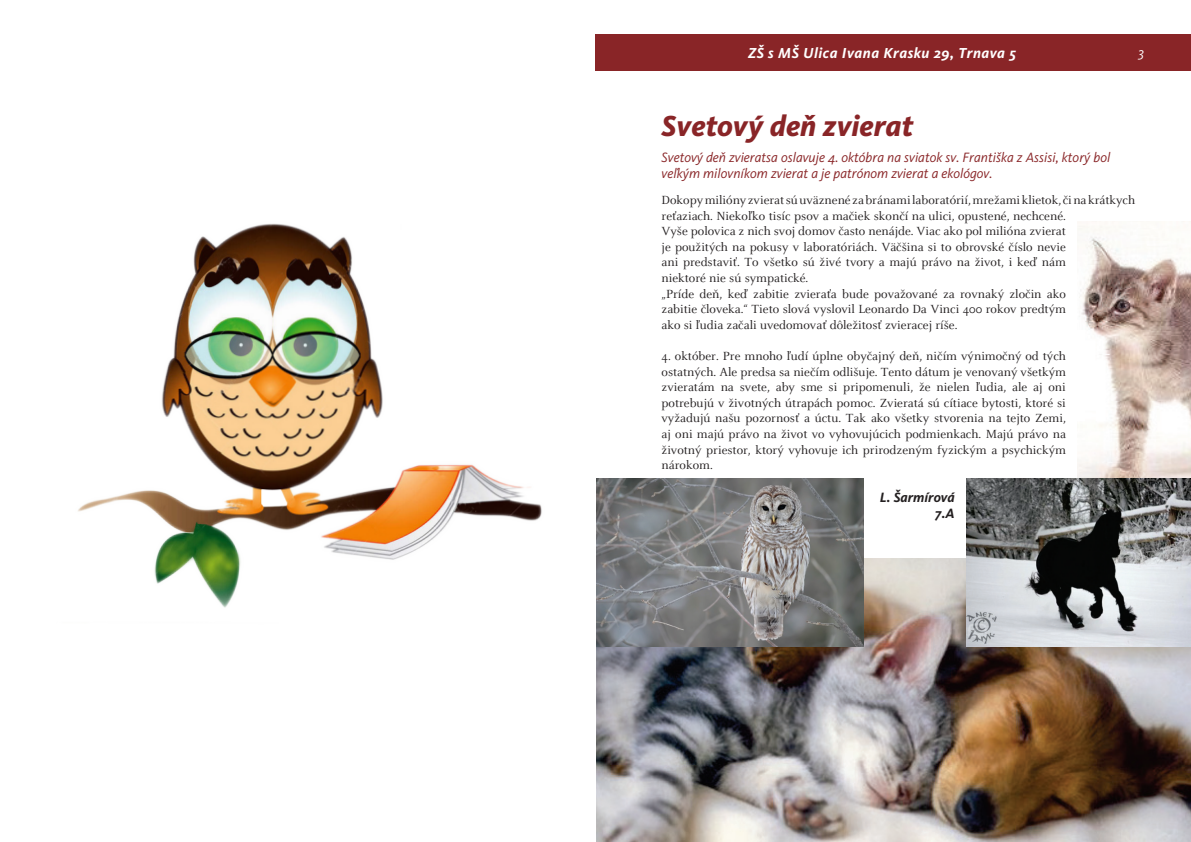
<style>
.page{position:relative;width:1191px;height:842px;background:#fff}
.page>*{position:absolute;margin:0;border:0;box-sizing:border-box;transform-origin:0 0}
.nadpis{font:italic 800 30px "Kievit Pro";color:#892527}
.t1{font:italic 700 15px "Kievit Pro";letter-spacing:.03em;color:#fff}
.podnadpis{font:italic 14px/16.1px "Kievit Pro";color:#892527}
.meno{font:italic 700 14px/16.8px "Kievit Pro";color:#231f20;text-align:right}
.podnadpis-2{font:italic 14px "Kievit Pro";color:#fff}
.text{font:13px/15.6px "Celeste Pro";color:#231f20;text-align:justify}
</style>
<div class="page">
<div style="left:595px;top:34px;width:596px;height:37px;background:#892527"></div>
<img style="left:596px;top:558px;width:595px;height:284px">
<img style="left:1077px;top:221px;width:114px;height:258px">
<img style="left:966px;top:479px;width:225px;height:167px">
<img style="left:596px;top:479px;width:267px;height:167px">
<img style="left:78px;top:223px;width:464px;height:385px">
<p class="t1" style="left:748px;top:44px;width:269px">ZŠ s MŠ Ulica Ivana Krasku 29, Trnava 5</p>
<p class="podnadpis-2" style="left:1138px;top:44px;width:8px">3</p>
<p class="nadpis" style="left:661px;top:108px;width:253px">Svetový deň zvierat</p>
<p class="podnadpis" style="left:661px;top:149px;width:450px">Svetový deň zvieratsa oslavuje 4. októbra na sviatok sv. Františka z Assisi, ktorý bol veľkým milovníkom zvierat a je patrónom zvierat a ekológov.</p>
<p class="text" style="left:661px;top:192px;width:475px;text-align:left">Dokopy milióny zvierat sú uväznené za bránami laboratórií, mrežami klietok, či na krátkych reťaziach. Niekoľko tisíc psov a mačiek skončí na ulici, opustené, nechcené.<br>Vyše polovica z nich svoj domov často nenájde. Viac ako pol milióna zvierat<br>je použitých na pokusy v laboratóriách. Väčšina si to obrovské číslo nevie<br>ani predstaviť. To všetko sú živé tvory a majú právo na život, i keď nám<br>niektoré nie sú sympatické.</p>
<p class="text" style="left:661px;top:286px;width:406px">„Príde deň, keď zabitie zvieraťa bude považované za rovnaký zločin ako zabitie človeka.“ Tieto slová vyslovil Leonardo Da Vinci 400 rokov predtým ako si ľudia začali uvedomovať dôležitosť zvieracej ríše.</p>
<p class="text" style="left:661px;top:348px;width:406px">4. október. Pre mnoho ľudí úplne obyčajný deň, ničím výnimočný od tých ostatných. Ale predsa sa niečím odlišuje. Tento dátum je venovaný všetkým zvieratám na svete, aby sme si pripomenuli, že nielen ľudia, ale aj oni potrebujú v životných útrapách pomoc. Zvieratá sú cítiace bytosti, ktoré si vyžadujú našu pozornosť a úctu. Tak ako všetky stvorenia na tejto Zemi, aj oni majú právo na život vo vyhovujúcich podmienkach. Majú právo na životný priestor, ktorý vyhovuje ich prirodzeným fyzickým a psychickým nárokom.</p>
<p class="meno" style="left:880px;top:488px;width:76px">L. Šarmírová<br>7.A</p>
</div>
